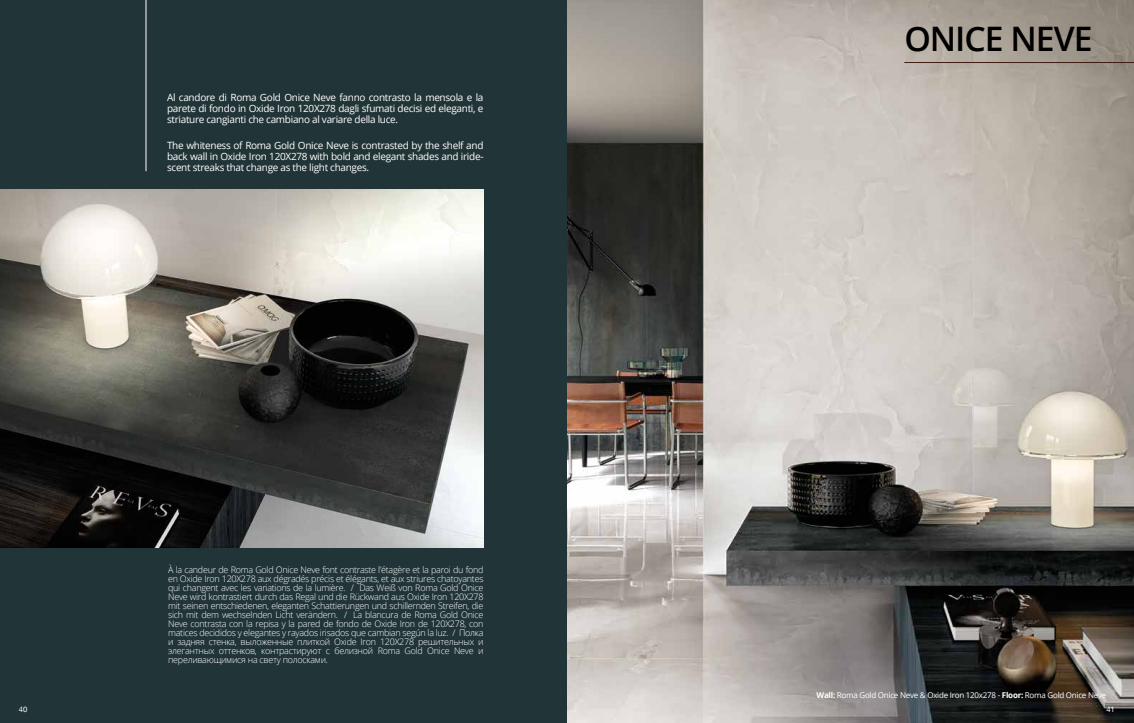
<style>
.page{position:relative;width:1134px;height:723px;background:#fff}
.page>*{position:absolute;margin:0;border:0;box-sizing:border-box;transform-origin:0 0}
.t1{font:600 33.7px "Open Sans";letter-spacing:-.03em;color:#000}
.t2{font:10px/11px "Open Sans";letter-spacing:-.03em;color:#fff;text-align:justify}
.t3{font:300 9px/9px "Open Sans";letter-spacing:-.03em;color:#fff;text-align:justify}
.t4{font:8px "Open Sans";letter-spacing:-.03em;color:#fff}
.t5{font:7.7px "Helvetica Neue LT Com";color:#fff}
.s1{font-weight:700}
</style>
<div class="page">
<img style="left:567px;top:0;width:567px;height:723px">
<hr style="left:904px;top:62px;width:230px;height:1px;background:#3d1d13">
<div style="left:0;top:0;width:567px;height:723px;background:#213437"></div>
<img style="left:0;top:190px;width:483px;height:357px">
<hr style="left:146px;top:0;width:1px;height:171px;background:#fff">
<p class="t2" style="left:167px;top:91px;width:318px">Al candore di Roma Gold Onice Neve fanno contrasto la mensola e la parete di fondo in Oxide Iron 120X278 dagli sfumati decisi ed eleganti, e striature cangianti che cambiano al variare della luce.</p>
<p class="t2" style="left:167px;top:140px;width:318px">The whiteness of Roma Gold Onice Neve is contrasted by the shelf and back wall in Oxide Iron 120X278 with bold and elegant shades and iride&shy;scent streaks that change as the light changes.</p>
<p class="t3" style="left:168px;top:565px;width:317px">À la candeur de Roma Gold Onice Neve font contraste l’étagère et la paroi du fond en Oxide Iron 120X278 aux dégradés précis et élégants, et aux striures chatoyantes qui changent avec les variations de la lumière. / Das Weiß von Roma Gold Onice Neve wird kontrastiert durch das Regal und die Rückwand aus Oxide Iron 120X278 mit seinen entschiedenen, eleganten Schattierungen und schillernden Streifen, die sich mit dem wechselnden Licht verändern. / La blancura de Roma Gold Onice Neve contrasta con la repisa y la pared de fondo de Oxide Iron de 120X278, con matices decididos y elegantes y rayados irisados que cambian según la luz. / Полка и задняя стенка, выложенные плиткой Oxide Iron 120X278 решительных и элегантных оттенков, контрастируют с белизной Roma Gold Onice Neve и переливающимися на свету полосками.</p>
<h1 class="t1" style="left:904px;top:16px;width:190px">ONICE NEVE</h1>
<p class="t4" style="left:816px;top:689px;width:291px"><span class="s1">Wall:</span> Roma Gold Onice Neve &amp; Oxide Iron 120x278 - <span class="s1">Floor:</span> Roma Gold Onice Neve</p>
<p class="t5" style="left:19px;top:704px;width:10px">40</p>
<p class="t5" style="left:1106px;top:704px;width:10px">41</p>
</div>
